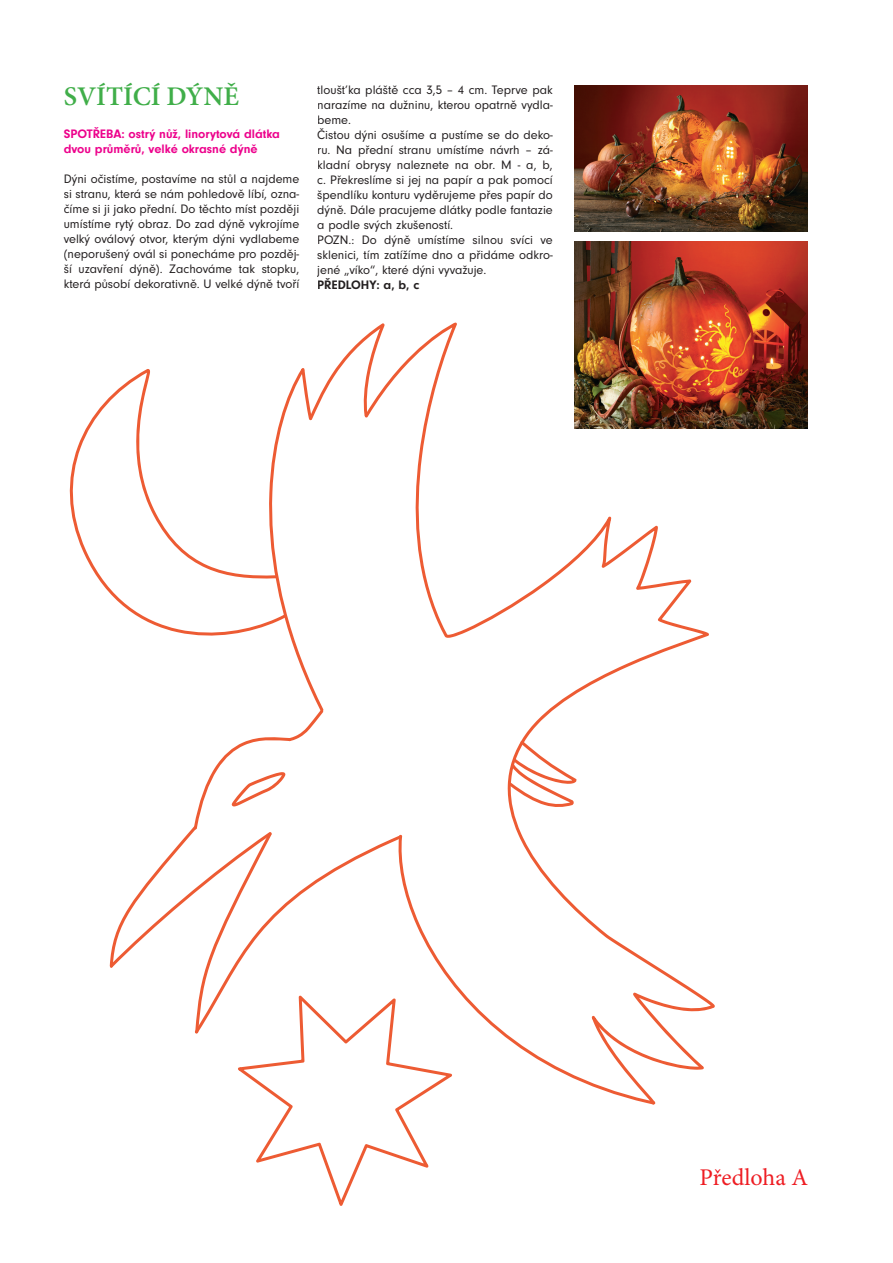
<style>
.page{position:relative;width:893px;height:1263px;background:#fff}
.page>*{position:absolute;margin:0;border:0;box-sizing:border-box;transform-origin:0 0}
.t1{font:600 27px "Minion Pro";color:#40ae49}
.t2{font:24px "Minion Pro";letter-spacing:-.005em;color:#ee1d23}
.t3{font:12.75px/15px "Neuzeit Grotesk TOT";color:#231f20;text-align:justify}
.t4{font:700 12.75px/15px "Neuzeit Grotesk TOT";color:#ed028c}
.t5{font:700 12.75px "Neuzeit Grotesk TOT";color:#231f20}
</style>
<div class="page">
<svg style="left:402px;top:322px;width:313px;height:782px"></svg>
<svg style="left:110px;top:323px;width:292px;height:711px"></svg>
<svg style="left:69px;top:369px;width:218px;height:271px"></svg>
<svg style="left:508px;top:741px;width:69px;height:67px"></svg>
<svg style="left:238px;top:995px;width:214px;height:211px"></svg>
<img style="left:574px;top:85px;width:234px;height:146px">
<img style="left:574px;top:242px;width:234px;height:187px">
<h1 class="t1" style="left:64px;top:80px;width:177px">SVÍTÍCÍ DÝNĚ</h1>
<p class="t4" style="left:64px;top:126px;width:218px">SPOTŘEBA: ostrý nůž, linorytová dlátka dvou průměrů, velké okrasné dýně</p>
<p class="t3" style="left:64px;top:171px;width:237px">Dýni očistíme, postavíme na stůl a najdeme si stranu, která se nám pohledově líbí, ozna&shy;číme si ji jako přední. Do těchto míst později umístíme rytý obraz. Do zad dýně vykrojíme velký oválový otvor, kterým dýni vydlabeme (neporušený ovál si ponecháme pro pozděj&shy;ší uzavření dýně). Zachováme tak stopku, která působí dekorativně. U velké dýně tvoří</p>
<p class="t3" style="left:317px;top:82px;width:237px;text-align:left">tloušťka pláště cca 3,5 – 4 cm. Teprve pak narazíme na dužninu, kterou opatrně vydla&shy;beme.<br>Čistou dýni osušíme a pustíme se do deko&shy;ru. Na přední stranu umístíme návrh – zá&shy;kladní obrysy naleznete na obr. M - a, b, c. Překreslíme si jej na papír a pak pomocí špendlíku konturu vyděrujeme přes papír do dýně. Dále pracujeme dlátky podle fantazie a podle svých zkušeností.<br>POZN.: Do dýně umístíme silnou svíci ve sklenici, tím zatížíme dno a přidáme odkro&shy;jené „víko“, které dýni vyvažuje.</p>
<p class="t5" style="left:317px;top:277px;width:104px">PŘEDLOHY: a, b, c</p>
<h2 class="t2" style="left:699px;top:1163px;width:110px">Předloha A</h2>
</div>
